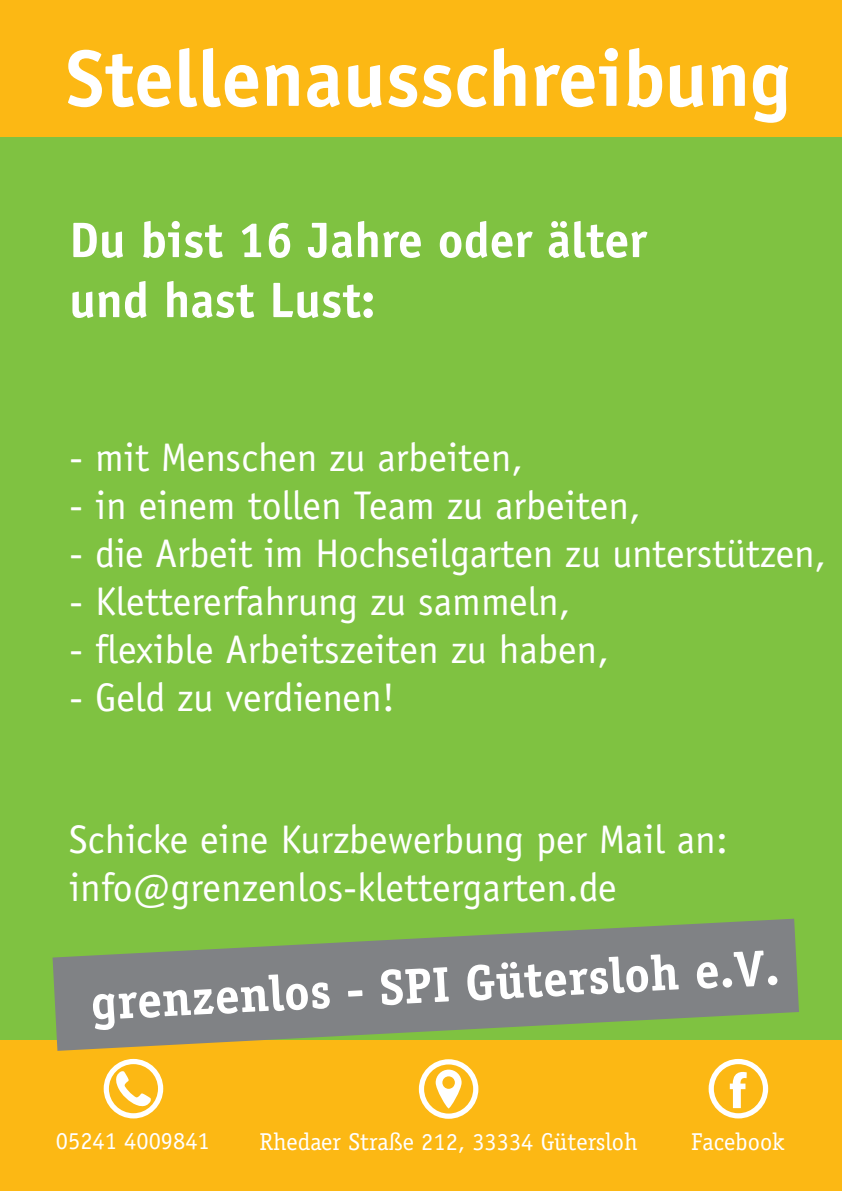
<style>
.page{position:relative;width:842px;height:1191px;background:#fff}
.page>*{position:absolute;margin:0;border:0;box-sizing:border-box;transform-origin:0 0}
.t1{font:700 80px "Officina Sans";color:#fff}
.t2{font:700 50px/60px "Officina Sans";color:#fff}
.t3{font:700 50px "Officina Serif";color:#fff}
.t4{font:40px/48px "Officina Sans";color:#fff}
.t5{font:24.4px "Officina Serif";color:#fff}
</style>
<div class="page">
<div style="left:0;top:1040px;width:842px;height:151px;background:#fcb814"></div>
<svg style="left:709px;top:1059px;width:59px;height:59px"></svg>
<svg style="left:104px;top:1059px;width:59px;height:59px"></svg>
<svg style="left:419px;top:1059px;width:59px;height:59px"></svg>
<div style="left:0;top:136px;width:842px;height:904px;background:#7fc241"></div>
<div style="left:0;top:0;width:842px;height:136px;background:#fcb814"></div>
<svg style="left:53px;top:918px;width:746px;height:132px;fill:#808285"></svg>
<h1 class="t1" style="left:66px;top:29px;width:726px">Stellenausschreibung</h1>
<p class="t2" style="left:69px;top:209px;width:579px">Du bist 16 Jahre oder älter und hast Lust:</p>
<p class="t4" style="left:69px;top:433px;width:456px">- mit Menschen zu arbeiten,</p>
<p class="t4" style="left:69px;top:481px;width:573px">- in einem tollen Team zu arbeiten,</p>
<p class="t4" style="left:69px;top:529px;width:759px">- die Arbeit im Hochseilgarten zu unterstützen,</p>
<p class="t4" style="left:69px;top:577px;width:503px">- Klettererfahrung zu sammeln,</p>
<p class="t4" style="left:69px;top:625px;width:542px">- flexible Arbeitszeiten zu haben,</p>
<p class="t4" style="left:69px;top:673px;width:327px">- Geld zu verdienen!</p>
<p class="t4" style="left:69px;top:815px;width:660px">Schicke eine Kurzbewerbung per Mail an: info@grenzenlos-klettergarten.de</p>
<p class="t3" style="left:89px;top:972px;width:691px;rotate:-3deg">grenzenlos - SPI Gütersloh e.V.</p>
<p class="t5" style="left:56px;top:1126px;width:155px">05241 4009841</p>
<p class="t5" style="left:260px;top:1127px;width:379px">Rhedaer Straße 212, 33334 Gütersloh</p>
<p class="t5" style="left:691px;top:1127px;width:95px">Facebook</p>
</div>
